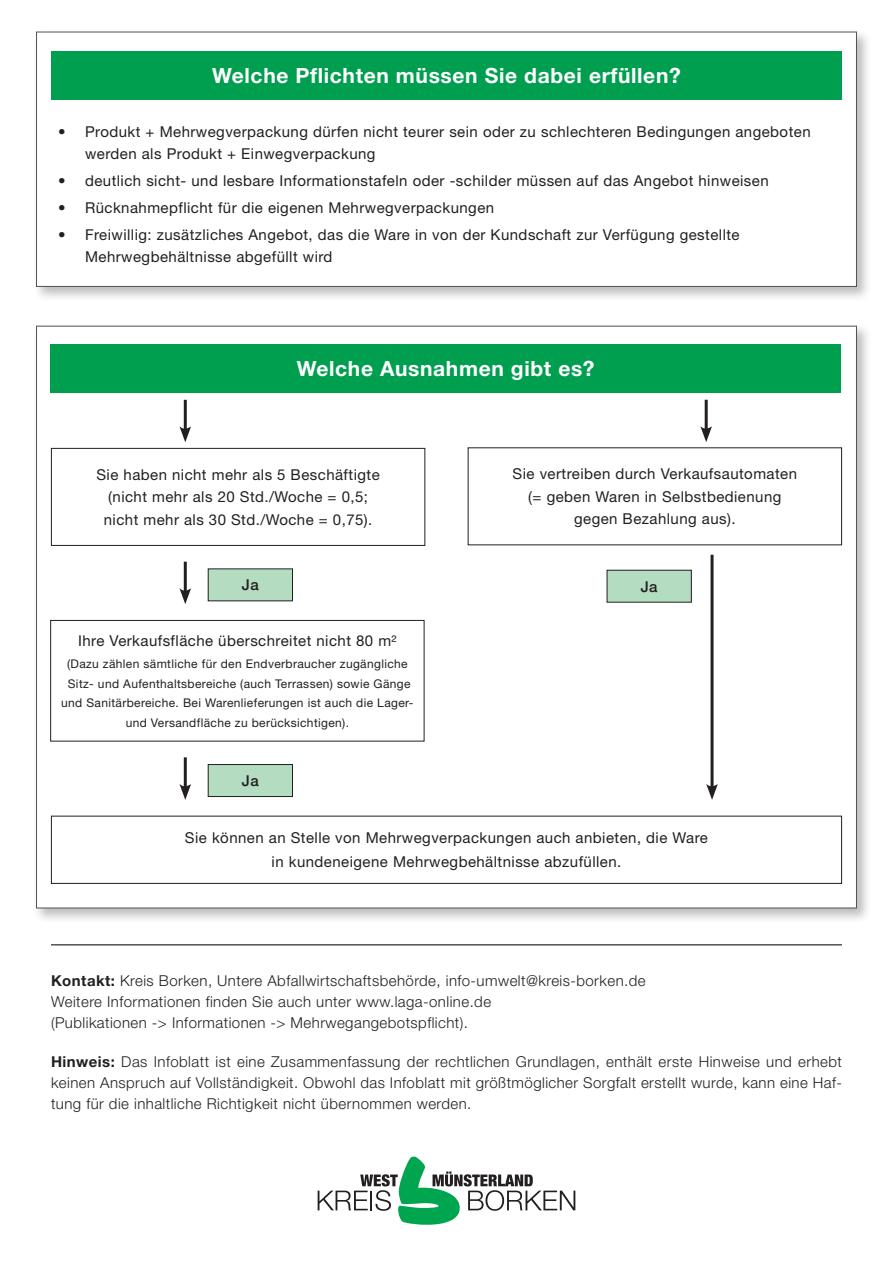
<style>
.page{position:relative;width:893px;height:1263px;background:#fff}
.page>*{position:absolute;margin:0;border:0;box-sizing:border-box;transform-origin:0 0}
.t1{font:700 21px "Helvetica Neue LT Std";letter-spacing:.03em;color:#fff}
.t2{font:15px/22.5px "Helvetica Neue LT Std";letter-spacing:.03em;color:#231f20}
.t3{font:300 15px/21px "Helvetica Neue LT Std";letter-spacing:.03em;color:#231f20}
.t4{font:500 15px "Helvetica Neue LT Std";color:#231f20}
.t5{font:12px/19.5px "Helvetica Neue LT Std";letter-spacing:.03em;color:#231f20;text-align:center}
.s1{font-weight:700}
</style>
<div class="page">
<div style="left:33px;top:29px;width:839px;height:273px;background:#231f20;opacity:.3"></div>
<div style="left:36px;top:32px;width:821px;height:255px;background:#fff;border:1px solid #525255"></div>
<div style="left:33px;top:323px;width:839px;height:600px;background:#231f20;opacity:.3"></div>
<div style="left:36px;top:326px;width:821px;height:582px;background:#fff;border:1px solid #525255"></div>
<div style="left:51px;top:51px;width:791px;height:49px;background:#009f4f"></div>
<div style="left:51px;top:344px;width:790px;height:49px;background:#009f4f"></div>
<div style="left:51px;top:816px;width:791px;height:68px;border:1px solid #231f20"></div>
<hr style="left:705px;top:400px;width:3px;height:32px;background:#231f20">
<svg style="left:700px;top:426px;width:12px;height:16px"></svg>
<hr style="left:710px;top:555px;width:3px;height:234px;background:#231f20">
<svg style="left:706px;top:784px;width:12px;height:16px"></svg>
<div style="left:607px;top:570px;width:84px;height:32px;background:#b3dcc0"></div>
<div style="left:607px;top:570px;width:85px;height:33px;border:1px solid #231f20"></div>
<hr style="left:184px;top:400px;width:3px;height:32px;background:#231f20">
<svg style="left:179px;top:426px;width:12px;height:16px"></svg>
<div style="left:208px;top:569px;width:84px;height:32px;background:#b3dcc0"></div>
<hr style="left:184px;top:562px;width:3px;height:32px;background:#231f20">
<svg style="left:179px;top:588px;width:12px;height:16px"></svg>
<div style="left:208px;top:764px;width:84px;height:32px;background:#b3dcc0"></div>
<div style="left:208px;top:764px;width:85px;height:33px;border:1px solid #231f20"></div>
<hr style="left:184px;top:757px;width:3px;height:32px;background:#231f20">
<svg style="left:179px;top:784px;width:12px;height:16px"></svg>
<div style="left:51px;top:448px;width:374px;height:98px;border:1px solid #231f20"></div>
<div style="left:50px;top:620px;width:374px;height:121px;border:1px solid #231f20"></div>
<hr style="left:51px;top:944px;width:791px;height:1px;background:#525255">
<svg style="left:318px;top:1156px;width:257px;height:69px"></svg>
<p class="t1" style="left:212px;top:63px;width:470px">Welche Pflichten müssen Sie dabei erfüllen?</p>
<p class="t2" style="left:85px;top:120px;width:727px;text-indent:-27px">• Produkt + Mehrwegverpackung dürfen nicht teurer sein oder zu schlechteren Bedingungen angeboten werden als Produkt + Einwegverpackung</p>
<p class="t2" style="left:58px;top:169px;width:712px">• deutlich sicht- und lesbare Informationstafeln oder -schilder müssen auf das Angebot hinweisen</p>
<p class="t2" style="left:58px;top:196px;width:438px">• Rücknahmepflicht für die eigenen Mehrwegverpackungen</p>
<p class="t2" style="left:85px;top:223px;width:656px;text-indent:-27px">• Freiwillig: zusätzliches Angebot, das die Ware in von der Kundschaft zur Verfügung gestellte<br>Mehrwegbehältnisse abgefüllt wird</p>
<p class="t1" style="left:297px;top:356px;width:299px">Welche Ausnahmen gibt es?</p>
<p class="t2" style="left:96px;top:463px;width:285px">Sie haben nicht mehr als 5 Beschäftigte</p>
<p class="t2" style="left:104px;top:485px;width:270px">(nicht mehr als 20 Std./Woche = 0,5; nicht mehr als 30 Std./Woche = 0,75).</p>
<p class="t2" style="left:513px;top:462px;width:286px">Sie vertreiben durch Verkaufsautomaten</p>
<p class="t2" style="left:528px;top:485px;width:255px;text-align:center">(= geben Waren in Selbstbedienung gegen Bezahlung aus).</p>
<p class="t4" style="left:242px;top:576px;width:18px">Ja</p>
<p class="t4" style="left:641px;top:577px;width:18px">Ja</p>
<p class="t2" style="left:78px;top:629px;width:320px">Ihre Verkaufsfläche überschreitet nicht 80 m²</p>
<p class="t5" style="left:61px;top:654px;width:354px">(Dazu zählen sämtliche für den Endverbraucher zugängliche Sitz- und Aufenthaltsbereiche (auch Terrassen) sowie Gänge und Sanitärbereiche. Bei Warenlieferungen ist auch die Lager&shy;und Versandfläche zu berücksichtigen).</p>
<p class="t4" style="left:242px;top:772px;width:18px">Ja</p>
<p class="t2" style="left:185px;top:825px;width:525px;line-height:24px;text-align:center">Sie können an Stelle von Mehrwegverpackungen auch anbieten, die Ware in kundeneigene Mehrwegbehältnisse abzufüllen.</p>
<p class="t3" style="left:51px;top:969px;width:596px"><span class="s1">Kontakt:</span> Kreis Borken, Untere Abfallwirtschaftsbehörde, info-umwelt@kreis-borken.de</p>
<p class="t3" style="left:51px;top:990px;width:442px">Weitere Informationen finden Sie auch unter www.laga-online.de (Publikationen -&gt; Informationen -&gt; Mehrwegangebotspflicht).</p>
<p class="t3" style="left:51px;top:1051px;width:792px;text-align:justify"><span class="s1">Hinweis:</span> Das Infoblatt ist eine Zusammenfassung der rechtlichen Grundlagen, enthält erste Hinweise und erhebt keinen Anspruch auf Vollständigkeit. Obwohl das Infoblatt mit größtmöglicher Sorgfalt erstellt wurde, kann eine Haf&shy;tung für die inhaltliche Richtigkeit nicht übernommen werden.</p>
</div>
